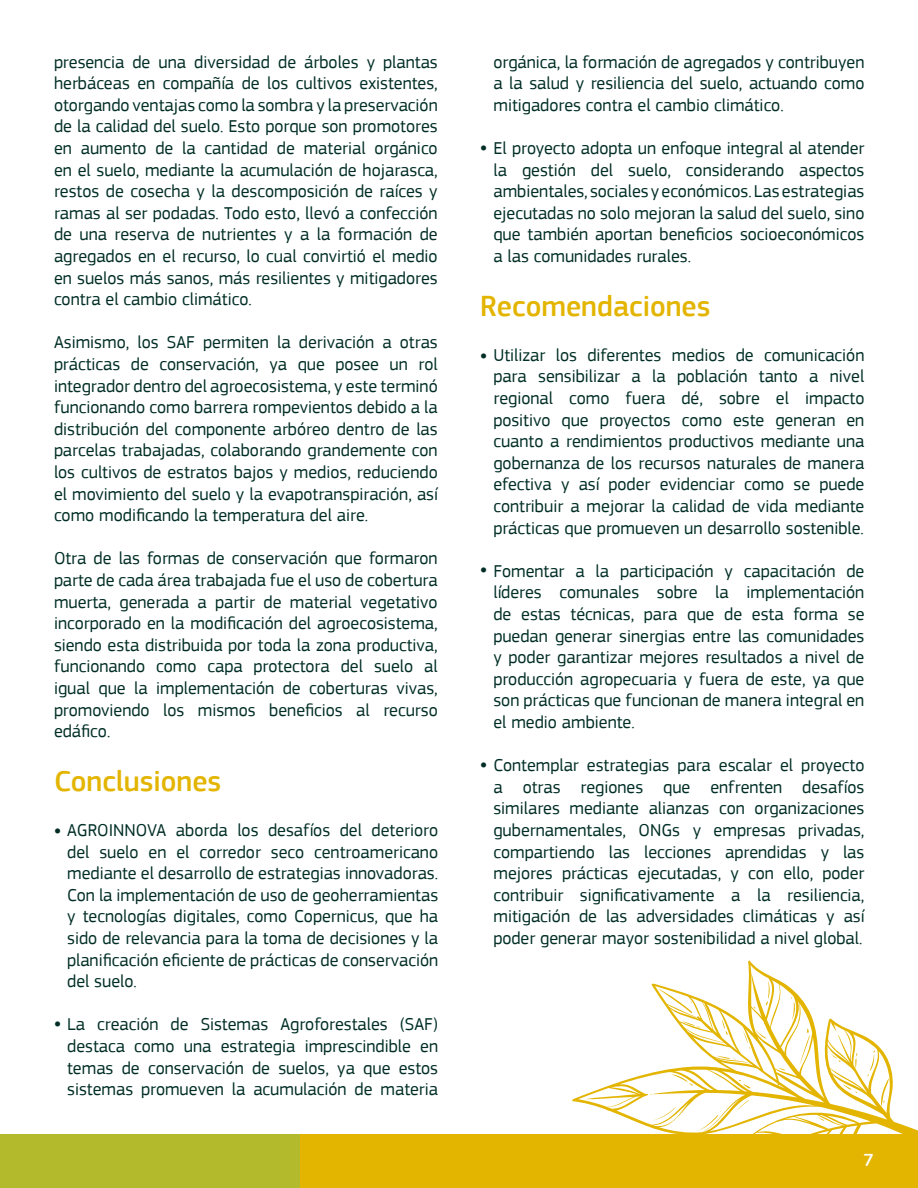
<style>
.page{position:relative;width:918px;height:1188px;background:#fff}
.page>*{position:absolute;margin:0;border:0;box-sizing:border-box;transform-origin:0 0}
.Subtítulos_IICA{font:500 30px "PF Square Sans Pro";color:#e3b500}
.Contenido_IICA{font:18px/21.6px "PF Square Sans Pro";color:#002e26;text-align:justify}
.t1{font:500 18px "PF Square Sans Pro";color:#fff}
.s1{font-weight:700}
</style>
<div class="page">
<div style="left:299px;top:1134px;width:619px;height:54px;background:#e3b500"></div>
<div style="left:0;top:1134px;width:300px;height:54px;background:#b3ba2b"></div>
<svg style="left:572px;top:960px;width:346px;height:174px"></svg>
<svg style="left:653px;top:1107px;width:23px;height:14px"></svg>
<svg style="left:672px;top:1074px;width:21px;height:12px"></svg>
<svg style="left:698px;top:1111px;width:23px;height:20px"></svg>
<svg style="left:739px;top:1080px;width:12px;height:9px"></svg>
<svg style="left:737px;top:1100px;width:12px;height:10px"></svg>
<svg style="left:717px;top:1056px;width:19px;height:4px"></svg>
<svg style="left:743px;top:1031px;width:7px;height:18px"></svg>
<svg style="left:722px;top:1019px;width:6px;height:16px"></svg>
<svg style="left:659px;top:989px;width:34px;height:24px"></svg>
<svg style="left:682px;top:1021px;width:13px;height:5px"></svg>
<svg style="left:791px;top:997px;width:5px;height:23px"></svg>
<svg style="left:779px;top:1068px;width:6px;height:3px"></svg>
<svg style="left:756px;top:1030px;width:11px;height:9px"></svg>
<svg style="left:766px;top:981px;width:4px;height:25px"></svg>
<svg style="left:800px;top:1029px;width:10px;height:36px"></svg>
<svg style="left:818px;top:1117px;width:6px;height:4px"></svg>
<svg style="left:843px;top:1084px;width:15px;height:9px"></svg>
<svg style="left:867px;top:1050px;width:22px;height:56px"></svg>
<svg style="left:855px;top:1053px;width:2px;height:15px"></svg>
<svg style="left:831px;top:1053px;width:10px;height:9px"></svg>
<p class="Contenido_IICA" style="left:54px;top:51px;width:385px">presencia de una diversidad de árboles y plantas herbáceas en compañía de los cultivos existentes, otorgando ventajas como la sombra y la preservación de la calidad del suelo. Esto porque son promotores en aumento de la cantidad de material orgánico en el suelo, mediante la acumulación de hojarasca, restos de cosecha y la descomposición de raíces y ramas al ser podadas. Todo esto, llevó a confección de una reserva de nutrientes y a la formación de agregados en el recurso, lo cual convirtió el medio en suelos más sanos, más resilientes y mitigadores contra el cambio climático.</p>
<p class="Contenido_IICA" style="left:54px;top:332px;width:385px">Asimismo, los SAF permiten la derivación a otras prácticas de conservación, ya que posee un rol integrador dentro del agroecosistema, y este terminó funcionando como barrera rompevientos debido a la distribución del componente arbóreo dentro de las parcelas trabajadas, colaborando grandemente con los cultivos de estratos bajos y medios, reduciendo el movimiento del suelo y la evapotranspiración, así como modificando la temperatura del aire.</p>
<p class="Contenido_IICA" style="left:54px;top:548px;width:385px">Otra de las formas de conservación que formaron parte de cada área trabajada fue el uso de cobertura muerta, generada a partir de material vegetativo incorporado en la modificación del agroecosistema, siendo esta distribuida por toda la zona productiva, funcionando como capa protectora del suelo al igual que la implementación de coberturas vivas, promoviendo los mismos beneficios al recurso edáfico.</p>
<p class="Subtítulos_IICA" style="left:54px;top:764px;width:169px">Conclusiones</p>
<p class="Contenido_IICA" style="left:67px;top:819px;width:373px;text-indent:-13px"><span class="s1">•</span> AGROINNOVA aborda los desafíos del deterioro del suelo en el corredor seco centroamericano mediante el desarrollo de estrategias innovadoras.<br>Con la implementación de uso de geoherramientas y tecnologías digitales, como Copernicus, que ha sido de relevancia para la toma de decisiones y la planificación eficiente de prácticas de conservación del suelo.</p>
<p class="Contenido_IICA" style="left:67px;top:1014px;width:373px;text-indent:-13px"><span class="s1">•</span> La creación de Sistemas Agroforestales (SAF) destaca como una estrategia imprescindible en temas de conservación de suelos, ya que estos sistemas promueven la acumulación de materia</p>
<p class="Contenido_IICA" style="left:493px;top:51px;width:372px">orgánica, la formación de agregados y contribuyen a la salud y resiliencia del suelo, actuando como mitigadores contra el cambio climático.</p>
<p class="Contenido_IICA" style="left:493px;top:137px;width:373px;text-indent:-13px"><span class="s1">•</span> El proyecto adopta un enfoque integral al atender la gestión del suelo, considerando aspectos ambientales, sociales y económicos. Las estrategias ejecutadas no solo mejoran la salud del suelo, sino que también aportan beneficios socioeconómicos a las comunidades rurales.</p>
<p class="Subtítulos_IICA" style="left:480px;top:288px;width:232px">Recomendaciones</p>
<p class="Contenido_IICA" style="left:493px;top:344px;width:373px;text-indent:-13px"><span class="s1">•</span> Utilizar los diferentes medios de comunicación para sensibilizar a la población tanto a nivel regional como fuera dé, sobre el impacto positivo que proyectos como este generan en cuanto a rendimientos productivos mediante una gobernanza de los recursos naturales de manera efectiva y así poder evidenciar como se puede contribuir a mejorar la calidad de vida mediante prácticas que promueven un desarrollo sostenible.</p>
<p class="Contenido_IICA" style="left:493px;top:560px;width:373px;text-indent:-13px"><span class="s1">•</span> Fomentar a la participación y capacitación de líderes comunales sobre la implementación de estas técnicas, para que de esta forma se puedan generar sinergias entre las comunidades y poder garantizar mejores resultados a nivel de producción agropecuaria y fuera de este, ya que son prácticas que funcionan de manera integral en el medio ambiente.</p>
<p class="Contenido_IICA" style="left:493px;top:755px;width:373px;text-indent:-13px"><span class="s1">•</span> Contemplar estrategias para escalar el proyecto a otras regiones que enfrenten desafíos similares mediante alianzas con organizaciones gubernamentales, ONGs y empresas privadas, compartiendo las lecciones aprendidas y las mejores prácticas ejecutadas, y con ello, poder contribuir significativamente a la resiliencia, mitigación de las adversidades climáticas y así poder generar mayor sostenibilidad a nivel global.</p>
<p class="t1" style="left:864px;top:1150px;width:12px">7</p>
</div>
